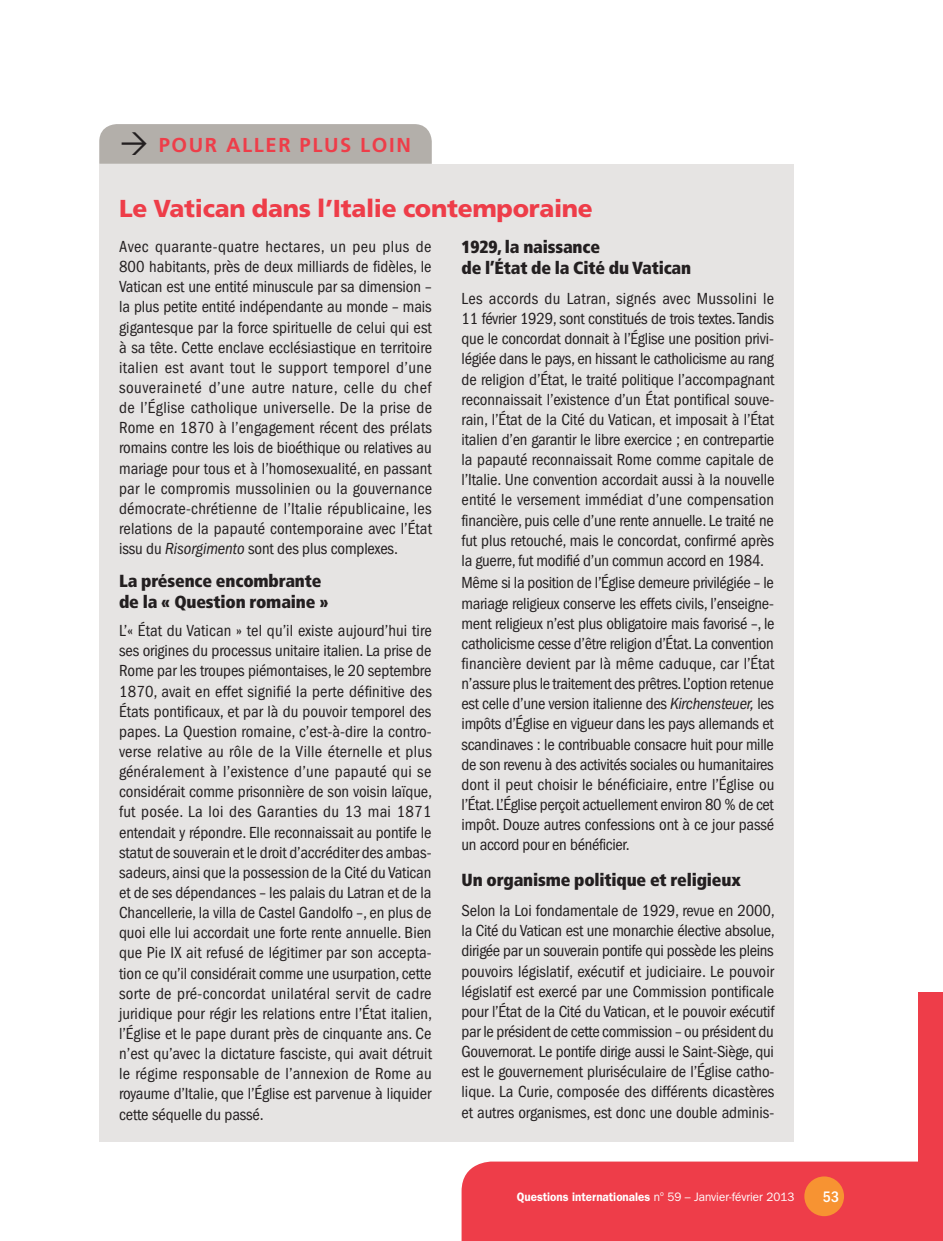
<style>
.page{position:relative;width:943px;height:1241px;background:#fff}
.page>*{position:absolute;margin:0;border:0;box-sizing:border-box;transform-origin:0 0}
.t1{font:900 24.5px "Frutiger LT Std";letter-spacing:-.01em;color:#ee3d49}
.t2{font:700 20.12px "Frutiger LT Std";letter-spacing:.08em;color:#ee3d49}
.t3{font:900 condensed 17.5px/21px "Frutiger LT Std";letter-spacing:-.01em;color:#231f20}
.t4{font:condensed 16.62px/20.1px "ITC Franklin Gothic Std";letter-spacing:-.01em;color:#231f20;text-align:justify}
.t5{font:500 condensed 15.75px "ITC Franklin Gothic Std";color:#fff}
.t6{font:600 12.25px "ITC Franklin Gothic Std";color:#fff;scale:.95 1}
.s1{font-style:italic}
.s2{font-weight:400}
</style>
<div class="page">
<div style="left:461px;top:1161px;width:457px;height:79px;background:#ee3d49"></div>
<div style="left:918px;top:992px;width:24px;height:248px;background:#ee3d49"></div>
<div style="left:804px;top:1176px;width:40px;height:39px;background:#f79332;border-radius:50%"></div>
<div style="left:99px;top:164px;width:695px;height:977px;background:#e6e4e3"></div>
<div style="left:99px;top:124px;width:333px;height:40px;background:#b3afaa"></div>
<p class="t2" style="left:159px;top:135px;width:254px">POUR ALLER PLUS LOIN</p>
<h1 class="t1" style="left:119px;top:196px;width:475px">Le Vatican dans l’Italie contemporaine</h1>
<p class="t4" style="left:119px;top:238px;width:314px">Avec quarante-quatre hectares, un peu plus de 800 habitants, près de deux milliards de fidèles, le Vatican est une entité minuscule par sa dimension – la plus petite entité indépendante au monde – mais gigantesque par la force spirituelle de celui qui est à sa tête. Cette enclave ecclésiastique en territoire italien est avant tout le support temporel d’une souveraineté d’une autre nature, celle du chef de l’Église catholique universelle. De la prise de Rome en 1870 à l’engagement récent des prélats romains contre les lois de bioéthique ou relatives au mariage pour tous et à l’homosexualité, en passant par le compromis mussolinien ou la gouvernance démocrate-chrétienne de l’Italie républicaine, les relations de la papauté contemporaine avec l’État issu du <span class="s1">Risorgimento</span> sont des plus complexes.</p>
<p class="t3" style="left:119px;top:571px;width:211px">La présence encombrante de la « Question romaine »</p>
<p class="t4" style="left:119px;top:622px;width:315px">L’« État du Vatican » tel qu’il existe aujourd’hui tire ses origines du processus unitaire italien. La prise de Rome par les troupes piémontaises, le 20 septembre 1870, avait en effet signifié la perte définitive des États pontificaux, et par là du pouvoir temporel des papes. La Question romaine, c’est-à-dire la contro&shy;verse relative au rôle de la Ville éternelle et plus généralement à l’existence d’une papauté qui se considérait comme prisonnière de son voisin laïque, fut posée. La loi des Garanties du 13 mai 1871 entendait y répondre. Elle reconnaissait au pontife le statut de souverain et le droit d’accréditer des ambas&shy;sadeurs, ainsi que la possession de la Cité du Vatican et de ses dépendances – les palais du Latran et de la Chancellerie, la villa de Castel Gandolfo –, en plus de quoi elle lui accordait une forte rente annuelle. Bien que Pie IX ait refusé de légitimer par son accepta&shy;tion ce qu’il considérait comme une usurpation, cette sorte de pré-concordat unilatéral servit de cadre juridique pour régir les relations entre l’État italien, l’Église et le pape durant près de cinquante ans. Ce n’est qu’avec la dictature fasciste, qui avait détruit le régime responsable de l’annexion de Rome au royaume d’Italie, que l’Église est parvenue à liquider cette séquelle du passé.</p>
<p class="t3" style="left:461px;top:237px;width:231px">1929, la naissance<br>de l’État de la Cité du Vatican</p>
<p class="t4" style="left:461px;top:290px;width:314px">Les accords du Latran, signés avec Mussolini le 11 février 1929, sont constitués de trois textes. Tandis que le concordat donnait à l’Église une position privi&shy;légiée dans le pays, en hissant le catholicisme au rang de religion d’État, le traité politique l’accompagnant reconnaissait l’existence d’un État pontifical souve&shy;rain, l’État de la Cité du Vatican, et imposait à l’État italien d’en garantir le libre exercice ; en contrepartie la papauté reconnaissait Rome comme capitale de l’Italie. Une convention accordait aussi à la nouvelle entité le versement immédiat d’une compensation financière, puis celle d’une rente annuelle. Le traité ne fut plus retouché, mais le concordat, confirmé après la guerre, fut modifié d’un commun accord en 1984.</p>
<p class="t4" style="left:461px;top:574px;width:314px">Même si la position de l’Église demeure privilégiée – le mariage religieux conserve les effets civils, l’enseigne&shy;ment religieux n’est plus obligatoire mais favorisé –, le catholicisme cesse d’être religion d’État. La convention financière devient par là même caduque, car l’État n’assure plus le traitement des prêtres. L’option retenue est celle d’une version italienne des <span class="s1">Kirchensteuer,</span> les impôts d’Église en vigueur dans les pays allemands et scandinaves : le contribuable consacre huit pour mille de son revenu à des activités sociales ou humanitaires dont il peut choisir le bénéficiaire, entre l’Église ou l’État. L’Église perçoit actuellement environ 80 % de cet impôt. Douze autres confessions ont à ce jour passé un accord pour en bénéficier.</p>
<p class="t3" style="left:461px;top:870px;width:281px">Un organisme politique et religieux</p>
<p class="t4" style="left:461px;top:902px;width:315px">Selon la Loi fondamentale de 1929, revue en 2000, la Cité du Vatican est une monarchie élective absolue, dirigée par un souverain pontife qui possède les pleins pouvoirs législatif, exécutif et judiciaire. Le pouvoir législatif est exercé par une Commission pontificale pour l’État de la Cité du Vatican, et le pouvoir exécutif par le président de cette commission – ou président du Gouvernorat. Le pontife dirige aussi le Saint-Siège, qui est le gouvernement pluriséculaire de l’Église catho&shy;lique. La Curie, composée des différents dicastères et autres organismes, est donc une double adminis-</p>
<p class="t6" style="left:516px;top:1188px;width:294px">Questions internationales <span class="s2">n</span><sup>o</sup> <span class="s2">59 – Janvier-février 2013</span></p>
<p class="t5" style="left:823px;top:1186px;width:18px">53</p>
</div>
